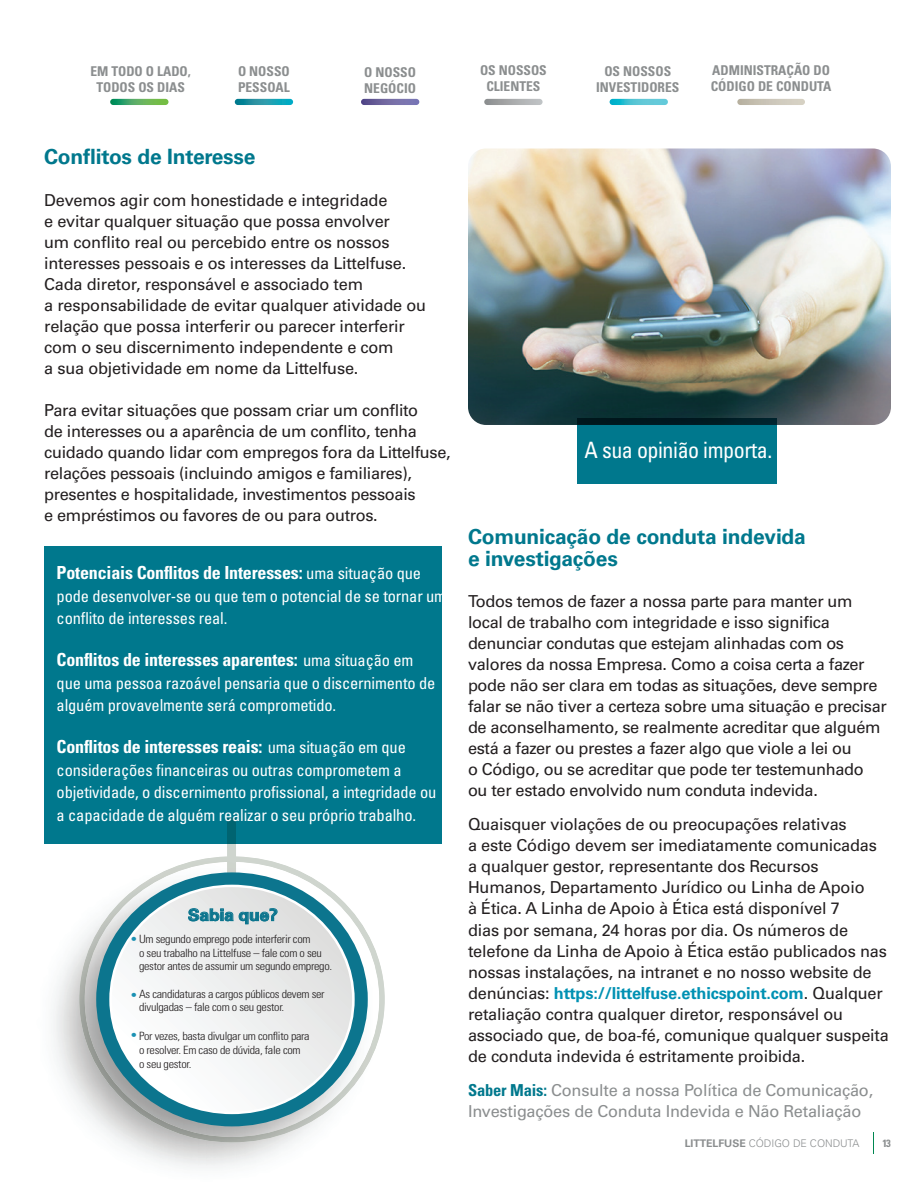
<style>
.page{position:relative;width:918px;height:1188px;background:#fff}
.page>*{position:absolute;margin:0;border:0;box-sizing:border-box;transform-origin:0 0}
.t1{font:condensed 22.5px "Univers LT Std";letter-spacing:-.02em;color:#fff}
.t2{font:700 21px/22.5px "Univers LT Std";letter-spacing:-.01em;color:#00788d}
.t3{font:700 condensed 18px "Univers LT Std";letter-spacing:-.01em;color:#fff}
.t4{font:16.5px/21px "Univers LT Std";letter-spacing:-.01em;color:#231f20}
.t5{font:condensed 16.5px/22.5px "Univers LT Std";letter-spacing:-.01em;color:#fff}
.t6{font:16.5px/21px "Univers LT Std";letter-spacing:-.01em;color:#8b8e8f}
.t7{font:700 16.35px "Univers LT Std";letter-spacing:-.01em;color:#0c758e;scale:1.07 1}
.t8{font:700 condensed 13.5px/16.2px "Univers LT Std";color:#8b8e8f;text-align:center}
.t9{font:300 condensed 11.4px/13.6px "Univers LT Std";letter-spacing:-.025em;color:#211d1e;scale:1.07 1}
.t10{font:700 11.4px "Univers LT Std";color:#1b91b3;scale:1.07 1}
.t11{font:300 10.5px "Univers LT Std";color:#8b8e8f}
.t12{font:700 condensed 10.5px "Univers LT Std";color:#8b8e8f}
.s1{font-weight:400;font-size:16.5px}
.s2{font-weight:700;font-stretch:normal;color:#1b91b3}
.s3{font-weight:700;color:#0091b3}
.s4{font-weight:700;font-stretch:condensed;color:#00788d}
.s5{font-weight:700}
</style>
<div class="page">
<svg style="left:227px;top:843px;width:9px;height:5px"></svg>
<img style="left:79px;top:856px;width:306px;height:286px">
<div style="left:96px;top:872px;width:272px;height:254px;background:#0c758e;border-radius:50%"></div>
<svg style="left:109px;top:885px;width:246px;height:229px;background:#d4e0e3"></svg>
<div style="left:44px;top:546px;width:398px;height:297px;background:#00788d"></div>
<img style="left:468px;top:148px;width:423px;height:277px">
<div style="left:577px;top:418px;width:200px;height:66px;background:#00788d"></div>
<svg style="left:235px;top:99px;width:58px;height:6px"></svg>
<svg style="left:484px;top:99px;width:59px;height:6px"></svg>
<svg style="left:361px;top:99px;width:58px;height:6px"></svg>
<svg style="left:610px;top:99px;width:58px;height:6px"></svg>
<svg style="left:737px;top:99px;width:68px;height:6px"></svg>
<svg style="left:110px;top:99px;width:58px;height:6px"></svg>
<svg style="left:873px;top:1133px;width:1px;height:21px"></svg>
<p class="t8" style="left:364px;top:64px;width:53px;text-align:left">O NOSSO<br>NEGÓCIO</p>
<p class="t8" style="left:596px;top:63px;width:85px">OS NOSSOS<br>INVESTIDORES</p>
<p class="t8" style="left:711px;top:62px;width:122px;text-align:left">ADMINISTRAÇÃO DO<br>CÓDIGO DE CONDUTA</p>
<p class="t8" style="left:90px;top:63px;width:102px">EM TODO O LADO,<br>TODOS OS DIAS</p>
<p class="t8" style="left:238px;top:63px;width:53px;text-align:left">O NOSSO<br>PESSOAL</p>
<p class="t8" style="left:480px;top:62px;width:68px">OS NOSSOS<br>CLIENTES</p>
<p class="t2" style="left:44px;top:145px;width:213px">Conflitos de Interesse</p>
<p class="t4" style="left:44px;top:189px;width:383px">Devemos agir com honestidade e integridade<br>e evitar qualquer situação que possa envolver<br>um conflito real ou percebido entre os nossos interesses pessoais e os interesses da Littelfuse.<br>Cada diretor, responsável e associado tem<br>a responsabilidade de evitar qualquer atividade ou relação que possa interferir ou parecer interferir com o seu discernimento independente e com<br>a sua objetividade em nome da Littelfuse.</p>
<p class="t4" style="left:44px;top:399px;width:408px">Para evitar situações que possam criar um conflito<br>de interesses ou a aparência de um conflito, tenha cuidado quando lidar com empregos fora da Littelfuse, relações pessoais (incluindo amigos e familiares), presentes e hospitalidade, investimentos pessoais<br>e empréstimos ou favores de ou para outros.</p>
<p class="t3" style="left:57px;top:562px;width:366px">Potenciais Conflitos de Interesses: <span class="s1">uma situação que</span></p>
<p class="t5" style="left:57px;top:585px;width:391px">pode desenvolver-se ou que tem o potencial de se tornar um conflito de interesses real.</p>
<p class="t3" style="left:57px;top:649px;width:358px">Conflitos de interesses aparentes: <span class="s1">uma situação em</span></p>
<p class="t5" style="left:57px;top:672px;width:380px">que uma pessoa razoável pensaria que o discernimento de alguém provavelmente será comprometido.</p>
<p class="t3" style="left:57px;top:736px;width:351px">Conflitos de interesses reais: <span class="s1">uma situação em que</span></p>
<p class="t5" style="left:57px;top:759px;width:381px">considerações financeiras ou outras comprometem a objetividade, o discernimento profissional, a integridade ou a capacidade de alguém realizar o seu próprio trabalho.</p>
<p class="t7" style="left:188px;top:905px;width:86px">Sabia que?</p>
<p class="t9" style="left:139px;top:932px;width:182px;text-indent:-7px"><span class="s2">•</span> Um segundo emprego pode interferir com<br>o seu trabalho na Littelfuse – fale com o seu gestor antes de assumir um segundo emprego.</p>
<p class="t9" style="left:139px;top:987px;width:175px">As candidaturas a cargos públicos devem ser divulgadas – fale com o seu gestor.</p>
<p class="t9" style="left:139px;top:1029px;width:161px">Por vezes, basta divulgar um conflito para o resolver. Em caso de dúvida, fale com<br>o seu gestor.</p>
<p class="t10" style="left:132px;top:989px;width:6px">•</p>
<p class="t10" style="left:132px;top:1028px;width:6px">•</p>
<h1 class="t1" style="left:585px;top:436px;width:189px">A sua opinião importa.</h1>
<p class="t2" style="left:468px;top:526px;width:339px">Comunicação de conduta indevida e investigações</p>
<p class="t4" style="left:468px;top:591px;width:420px">Todos temos de fazer a nossa parte para manter um local de trabalho com integridade e isso significa denunciar condutas que estejam alinhadas com os valores da nossa Empresa. Como a coisa certa a fazer pode não ser clara em todas as situações, deve sempre falar se não tiver a certeza sobre uma situação e precisar de aconselhamento, se realmente acreditar que alguém está a fazer ou prestes a fazer algo que viole a lei ou<br>o Código, ou se acreditar que pode ter testemunhado ou ter estado envolvido num conduta indevida.</p>
<p class="t4" style="left:468px;top:814px;width:422px">Quaisquer violações de ou preocupações relativas<br>a este Código devem ser imediatamente comunicadas a qualquer gestor, representante dos Recursos Humanos, Departamento Jurídico ou Linha de Apoio<br>à Ética. A Linha de Apoio à Ética está disponível 7<br>dias por semana, 24 horas por dia. Os números de telefone da Linha de Apoio à Ética estão publicados nas nossas instalações, na intranet e no nosso website de denúncias: <span class="s3">https://littelfuse.ethicspoint.com</span>. Qualquer retaliação contra qualquer diretor, responsável ou associado que, de boa-fé, comunique qualquer suspeita de conduta indevida é estritamente proibida.</p>
<p class="t6" style="left:468px;top:1080px;width:407px"><span class="s4">Saber Mais:</span> Consulte a nossa Política de Comunicação,<br>Investigações de Conduta Indevida e Não Retaliação</p>
<p class="t11" style="left:685px;top:1137px;width:176px"><span class="s5">LITTELFUSE</span> CÓDIGO DE CONDUTA</p>
<p class="t12" style="left:882px;top:1137px;width:10px">13</p>
</div>
